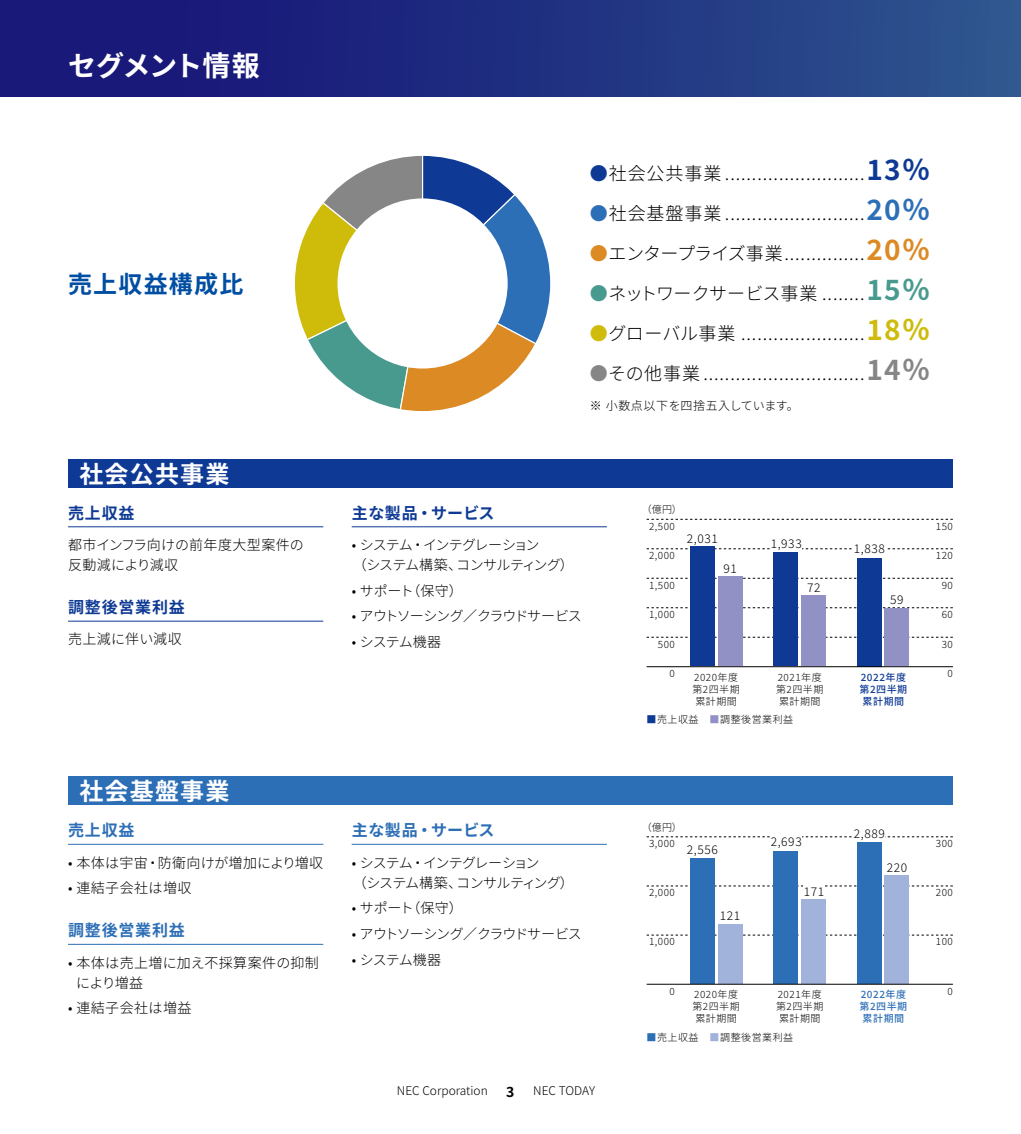
<style>
.page{position:relative;width:1021px;height:1134px;background:#fff}
.page>*{position:absolute;margin:0;border:0;box-sizing:border-box;transform-origin:0 0}
.JPN_Basic{font:700 28px "Noto Sans JP";letter-spacing:-.025em;color:#fff}
.JPN_Basic-2{font:700 24px "Noto Sans JP";letter-spacing:.05em;color:#fff}
.JPN_Basic-3{font:700 24px "Noto Sans JP";letter-spacing:.05em;color:#004ea2}
._03-本文{font:300 18px "Noto Sans JP";letter-spacing:.01em;color:#000}
._03-本文-2{font:300 18px "Noto Sans JP";letter-spacing:-.045em;color:#000}
._03-本文-3{font:300 18px "Noto Sans JP";letter-spacing:-.03em;color:#000}
.セグメント見出し{font:700 16px "Noto Sans JP";letter-spacing:.05em;color:#0e3a95}
.セグメント見出し-2{font:700 16px "Noto Sans JP";letter-spacing:.05em;color:#2d6fb6}
.セグメント見出し-3{font:700 16px "Noto Sans JP";letter-spacing:.02em;color:#0e3a95}
.セグメント見出し-4{font:700 16px "Noto Sans JP";letter-spacing:.02em;color:#2d6fb6}
.セグメントtxt{font:300 14px/20px "Noto Sans JP";letter-spacing:-.065em;color:#000}
.セグメントtxt-2{font:300 14px/20px "Noto Sans JP";letter-spacing:.02em;color:#000}
.セグメントtxt-3{font:300 14px/20px "Noto Sans JP";letter-spacing:.03em;color:#000}
.セグメントtxt-4{font:300 14px "Noto Sans JP";letter-spacing:-.08em;color:#000}
.セグメントtxt-5{font:300 14px "Noto Sans JP";letter-spacing:-.015em;color:#000}
.t1{font:700 14px "Noto Sans JP";color:#000}
._04-キャプション{font:300 12px "Noto Sans JP";letter-spacing:.05em;color:#000}
._04-キャプション-2{font:300 12px "Noto Sans JP";color:#000}
._04-キャプション-3{font:300 12px "Noto Sans JP";letter-spacing:-.005em;color:#000}
._04-キャプション-4{font:300 10px/12px "Noto Sans JP";letter-spacing:.05em;color:#000}
._04-キャプション-5{font:500 10px/12px "Noto Sans JP";letter-spacing:.05em;color:#0e3a95;text-align:center}
._04-キャプション-6{font:500 10px/12px "Noto Sans JP";letter-spacing:.05em;color:#2d6fb6;text-align:center}
.単位{font:300 10px "Noto Sans JP";color:#000}
.s1{color:#0e3a95}
.s2{font-weight:700;font-size:28px;color:#0e3a95}
.s3{color:#2d6fb6}
.s4{font-weight:700;font-size:28px;color:#2d6fb6}
.s5{color:#db8a24}
.s6{font-weight:700;font-size:28px;color:#db8a24}
.s7{color:#489a8f}
.s8{font-weight:700;font-size:28px;color:#489a8f}
.s9{color:#cfbb0a}
.s10{font-weight:700;font-size:28px;color:#cfbb0a}
.s11{color:#878686}
.s12{font-weight:700;font-size:28px;color:#878686}
.s13{color:#9191c6}
.s14{color:#a2b3db}
</style>
<div class="page">
<div style="left:0;top:0;width:1020px;height:96px;background:linear-gradient(to right,#150e76,#2d538d)"></div>
<svg style="left:646px;top:836px;width:306px;height:1px"></svg>
<svg style="left:646px;top:886px;width:306px;height:1px"></svg>
<svg style="left:646px;top:935px;width:306px;height:1px"></svg>
<div style="left:690px;top:858px;width:25px;height:126px;background:#2d6fb6"></div>
<div style="left:773px;top:851px;width:25px;height:133px;background:#2d6fb6"></div>
<div style="left:856px;top:842px;width:25px;height:142px;background:#2d6fb6"></div>
<div style="left:718px;top:924px;width:25px;height:60px;background:#a2b3db"></div>
<div style="left:801px;top:900px;width:25px;height:84px;background:#a2b3db"></div>
<div style="left:884px;top:876px;width:25px;height:108px;background:#a2b3db"></div>
<hr style="left:68px;top:526px;width:255px;height:1px;background:#0e3a95">
<hr style="left:68px;top:621px;width:255px;height:1px;background:#0e3a95">
<hr style="left:68px;top:844px;width:255px;height:1px;background:#2d6fb6">
<hr style="left:68px;top:944px;width:255px;height:1px;background:#2d6fb6">
<hr style="left:351px;top:526px;width:256px;height:1px;background:#0e3a95">
<hr style="left:351px;top:844px;width:256px;height:1px;background:#2d6fb6">
<div style="left:68px;top:459px;width:884px;height:29px;background:#0e3a95"></div>
<div style="left:68px;top:777px;width:884px;height:28px;background:#2d6fb6"></div>
<svg style="left:646px;top:519px;width:306px;height:1px"></svg>
<svg style="left:646px;top:548px;width:306px;height:1px"></svg>
<svg style="left:646px;top:607px;width:306px;height:1px"></svg>
<svg style="left:646px;top:578px;width:306px;height:1px"></svg>
<svg style="left:646px;top:637px;width:306px;height:1px"></svg>
<div style="left:690px;top:546px;width:25px;height:120px;background:#0e3a95"></div>
<div style="left:773px;top:552px;width:25px;height:114px;background:#0e3a95"></div>
<div style="left:856px;top:558px;width:25px;height:108px;background:#0e3a95"></div>
<div style="left:718px;top:577px;width:25px;height:89px;background:#9191c6"></div>
<div style="left:801px;top:595px;width:25px;height:71px;background:#9191c6"></div>
<div style="left:884px;top:608px;width:25px;height:58px;background:#9191c6"></div>
<div style="left:770px;top:538px;width:31px;height:12px;background:#fff"></div>
<div style="left:770px;top:835px;width:31px;height:12px;background:#fff"></div>
<div style="left:852px;top:543px;width:34px;height:14px;background:#fff"></div>
<div style="left:803px;top:885px;width:21px;height:12px;background:#fff"></div>
<hr style="left:646px;top:666px;width:306px;height:1px;background:#000">
<hr style="left:646px;top:984px;width:306px;height:1px;background:#000">
<div style="left:853px;top:827px;width:31px;height:12px;background:#fff"></div>
<svg style="left:295px;top:156px;width:255px;height:255px"></svg>
<div style="left:337px;top:198px;width:170px;height:171px;background:#fff;border-radius:50%"></div>
<p class="JPN_Basic" style="left:68px;top:50px;width:193px">セグメント情報</p>
<p class="JPN_Basic-3" style="left:68px;top:270px;width:177px">売上収益構成比</p>
<p class="JPN_Basic-2" style="left:79px;top:460px;width:151px">社会公共事業</p>
<p class="セグメント見出し" style="left:68px;top:504px;width:68px">売上収益</p>
<p class="セグメントtxt-2" style="left:68px;top:535px;width:237px">都市インフラ向けの前年度大型案件の反動減により減収</p>
<p class="セグメント見出し" style="left:68px;top:598px;width:118px">調整後営業利益</p>
<p class="セグメントtxt-2" style="left:68px;top:630px;width:115px">売上減に伴い減収</p>
<p class="JPN_Basic-2" style="left:79px;top:778px;width:151px">社会基盤事業</p>
<p class="セグメント見出し-2" style="left:68px;top:821px;width:68px">売上収益</p>
<p class="セグメントtxt-2" style="left:68px;top:853px;width:257px">• 本体は宇宙・防衛向けが増加により増収</p>
<p class="セグメントtxt-3" style="left:68px;top:878px;width:125px">• 連結子会社は増収</p>
<p class="セグメント見出し-2" style="left:68px;top:921px;width:118px">調整後営業利益</p>
<p class="セグメントtxt-3" style="left:76px;top:953px;width:244px;text-indent:-8px">• 本体は売上増に加え不採算案件の抑制により増益</p>
<p class="セグメントtxt-3" style="left:68px;top:998px;width:125px">• 連結子会社は増益</p>
<p class="_03-本文" style="left:590px;top:164px;width:342px"><span class="s1">●</span>社会公共事業 ..........................<span class="s2">13％</span></p>
<p class="_03-本文" style="left:590px;top:204px;width:342px"><span class="s3">●</span>社会基盤事業 ..........................<span class="s4">20％</span></p>
<p class="_03-本文-2" style="left:590px;top:244px;width:342px"><span class="s5">●</span>エンタープライズ事業...............<span class="s6">20％</span></p>
<p class="_03-本文-3" style="left:590px;top:284px;width:342px"><span class="s7">●</span>ネットワークサービス事業 ........<span class="s8">15％</span></p>
<p class="_03-本文" style="left:590px;top:324px;width:342px"><span class="s9">●</span>グローバル事業 .......................<span class="s10">18％</span></p>
<p class="_03-本文" style="left:590px;top:364px;width:342px"><span class="s11">●</span>その他事業 ..............................<span class="s12">14％</span></p>
<p class="_04-キャプション" style="left:590px;top:399px;width:210px">※ 小数点以下を四捨五入しています。</p>
<p class="セグメント見出し-3" style="left:351px;top:504px;width:144px">主な製品・サービス</p>
<p class="セグメントtxt" style="left:351px;top:535px;width:223px">• システム・インテグレーション<br>（システム構築、コンサルティング）</p>
<p class="セグメントtxt-5" style="left:351px;top:583px;width:113px">• サポート（保守）</p>
<p class="セグメントtxt-4" style="left:351px;top:608px;width:232px">• アウトソーシング／クラウドサービス</p>
<p class="セグメントtxt-5" style="left:351px;top:634px;width:91px">• システム機器</p>
<p class="単位" style="left:642px;top:504px;width:41px">（億円）</p>
<p class="_04-キャプション-4" style="left:649px;top:520px;width:27px">2,500</p>
<p class="_04-キャプション-4" style="left:935px;top:520px;width:19px">150</p>
<p class="_04-キャプション-4" style="left:649px;top:550px;width:27px">2,000</p>
<p class="_04-キャプション-4" style="left:935px;top:550px;width:19px">120</p>
<p class="_04-キャプション" style="left:687px;top:531px;width:33px">2,031</p>
<p class="_04-キャプション" style="left:770px;top:537px;width:33px">1,933</p>
<p class="_04-キャプション" style="left:853px;top:542px;width:33px">1,838</p>
<p class="_04-キャプション" style="left:723px;top:562px;width:15px">91</p>
<p class="_04-キャプション-4" style="left:649px;top:579px;width:27px">1,500</p>
<p class="_04-キャプション-4" style="left:941px;top:579px;width:13px">90</p>
<p class="_04-キャプション" style="left:807px;top:581px;width:15px">72</p>
<p class="_04-キャプション" style="left:890px;top:592px;width:15px">59</p>
<p class="_04-キャプション-4" style="left:649px;top:609px;width:27px">1,000</p>
<p class="_04-キャプション-4" style="left:941px;top:609px;width:13px">60</p>
<p class="_04-キャプション-4" style="left:658px;top:638px;width:19px">500</p>
<p class="_04-キャプション-4" style="left:941px;top:638px;width:13px">30</p>
<p class="_04-キャプション-4" style="left:692px;top:671px;width:49px">2020年度第2四半期累計期間</p>
<p class="_04-キャプション-4" style="left:669px;top:667px;width:7px">0</p>
<p class="_04-キャプション-4" style="left:947px;top:667px;width:7px">0</p>
<p class="_04-キャプション-5" style="left:859px;top:671px;width:49px">2022年度第2四半期累計期間</p>
<p class="_04-キャプション-4" style="left:776px;top:671px;width:49px">2021年度第2四半期累計期間</p>
<p class="_04-キャプション-4" style="left:646px;top:714px;width:148px"><span class="s1">■</span>売上収益　<span class="s13">■</span>調整後営業利益</p>
<p class="セグメント見出し-4" style="left:351px;top:821px;width:144px">主な製品・サービス</p>
<p class="セグメントtxt" style="left:351px;top:853px;width:223px">• システム・インテグレーション<br>（システム構築、コンサルティング）</p>
<p class="セグメントtxt-5" style="left:351px;top:900px;width:113px">• サポート（保守）</p>
<p class="セグメントtxt-4" style="left:351px;top:926px;width:232px">• アウトソーシング／クラウドサービス</p>
<p class="セグメントtxt-5" style="left:351px;top:951px;width:91px">• システム機器</p>
<p class="単位" style="left:642px;top:822px;width:41px">（億円）</p>
<p class="_04-キャプション" style="left:853px;top:827px;width:33px">2,889</p>
<p class="_04-キャプション" style="left:770px;top:835px;width:33px">2,693</p>
<p class="_04-キャプション-4" style="left:649px;top:838px;width:27px">3,000</p>
<p class="_04-キャプション-4" style="left:935px;top:838px;width:19px">300</p>
<p class="_04-キャプション" style="left:687px;top:843px;width:33px">2,556</p>
<p class="_04-キャプション" style="left:886px;top:861px;width:22px">220</p>
<p class="_04-キャプション" style="left:803px;top:885px;width:22px">171</p>
<p class="_04-キャプション-4" style="left:649px;top:887px;width:27px">2,000</p>
<p class="_04-キャプション-4" style="left:935px;top:887px;width:19px">200</p>
<p class="_04-キャプション" style="left:720px;top:909px;width:22px">121</p>
<p class="_04-キャプション-4" style="left:649px;top:936px;width:27px">1,000</p>
<p class="_04-キャプション-4" style="left:935px;top:936px;width:19px">100</p>
<p class="_04-キャプション-4" style="left:669px;top:985px;width:7px">0</p>
<p class="_04-キャプション-4" style="left:947px;top:985px;width:7px">0</p>
<p class="_04-キャプション-6" style="left:859px;top:989px;width:49px">2022年度第2四半期累計期間</p>
<p class="_04-キャプション-4" style="left:692px;top:989px;width:49px">2020年度第2四半期累計期間</p>
<p class="_04-キャプション-4" style="left:776px;top:989px;width:49px">2021年度第2四半期累計期間</p>
<p class="_04-キャプション-4" style="left:646px;top:1031px;width:148px"><span class="s3">■</span>売上収益　<span class="s14">■</span>調整後営業利益</p>
<p class="_04-キャプション-2" style="left:397px;top:1084px;width:92px">NEC Corporation</p>
<h3 class="t1" style="left:506px;top:1084px;width:10px">3</h3>
<p class="_04-キャプション-3" style="left:533px;top:1084px;width:63px">NEC TODAY</p>
</div>
